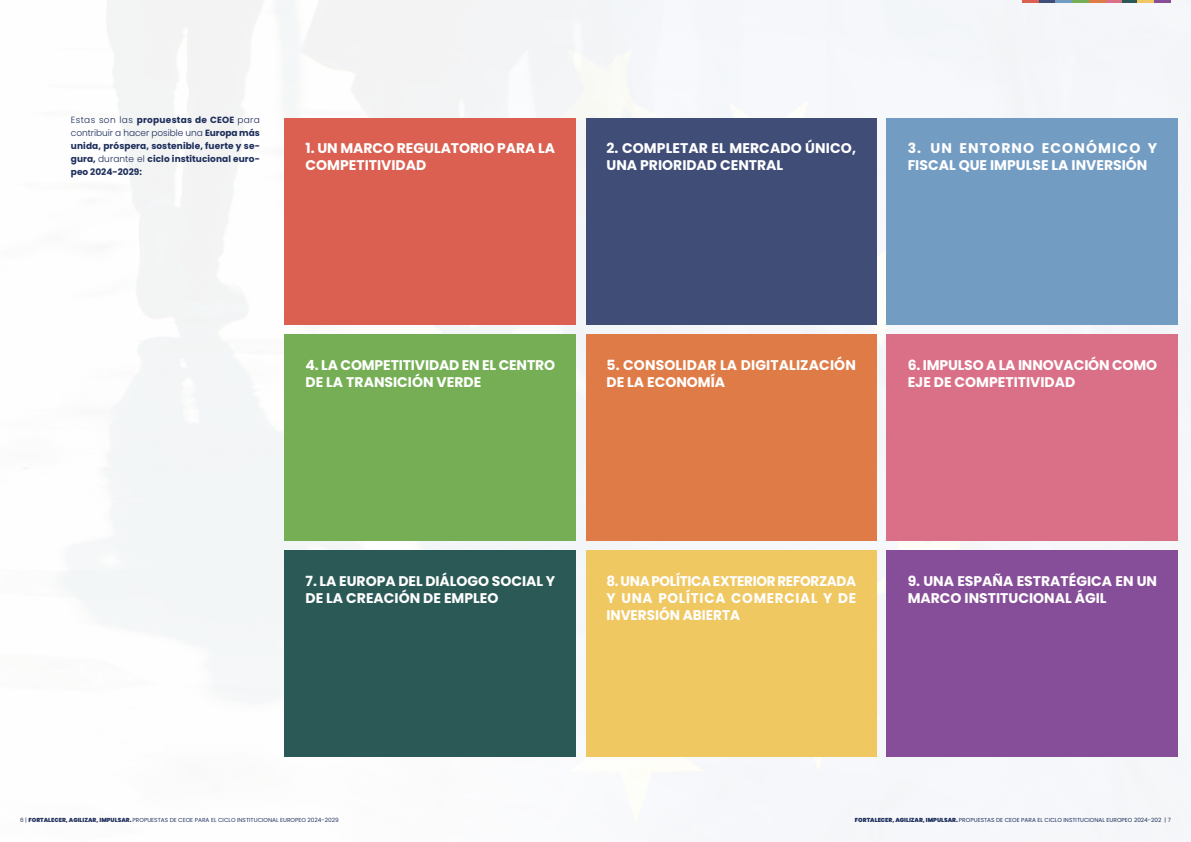
<style>
.page{position:relative;width:1191px;height:842px;background:#fff}
.page>*{position:absolute;margin:0;border:0;box-sizing:border-box;transform-origin:0 0}
.t1{font:700 14px/17px "Poppins";color:#fff}
.t2{font:700 9px/13px "Poppins";letter-spacing:.005em;color:#1c2d5a;text-align:justify}
.t3{font:5.8px "Poppins";color:#1c2d5a}
.s1{font-weight:300}
.s2{font-weight:900}
</style>
<div class="page">
<div style="left:24px;top:0;width:1167px;height:842px;background:#f6f7fa"></div>
<div style="left:285px;top:118px;width:291px;height:206px;background:#db6051"></div>
<div style="left:285px;top:335px;width:291px;height:206px;background:#75ae54"></div>
<div style="left:285px;top:551px;width:291px;height:206px;background:#2b5956"></div>
<div style="left:586px;top:118px;width:290px;height:206px;background:#3f4d77"></div>
<div style="left:586px;top:335px;width:290px;height:206px;background:#df7b46"></div>
<div style="left:586px;top:551px;width:290px;height:206px;background:#f0c862"></div>
<div style="left:886px;top:118px;width:292px;height:206px;background:#739cc3"></div>
<div style="left:886px;top:335px;width:292px;height:206px;background:#da7087"></div>
<div style="left:886px;top:551px;width:292px;height:206px;background:#864e98"></div>
<svg style="left:1022px;top:0;width:149px;height:2px"></svg>
<p class="t2" style="left:71px;top:113px;width:190px"><span class="s1">Estas son las</span> propuestas de CEOE <span class="s1">para contribuir a hacer posible una</span> Europa más unida, próspera, sostenible, fuerte y se&shy;gura, <span class="s1">durante el</span> ciclo institucional euro&shy;peo 2024-2029:</p>
<p class="t1" style="left:305px;top:139px;width:251px">1. UN MARCO REGULATORIO PARA LA<br>COMPETITIVIDAD</p>
<p class="t1" style="left:606px;top:139px;width:251px">2. COMPLETAR EL MERCADO ÚNICO,<br>UNA PRIORIDAD CENTRAL</p>
<p class="t1" style="left:907px;top:139px;width:251px">3. UN ENTORNO ECONÓMICO Y<br>FISCAL QUE IMPULSE LA INVERSIÓN</p>
<p class="t1" style="left:305px;top:356px;width:251px">4. LA COMPETITIVIDAD EN EL CENTRO<br>DE LA TRANSICIÓN VERDE</p>
<p class="t1" style="left:606px;top:356px;width:251px">5. CONSOLIDAR LA DIGITALIZACIÓN<br>DE LA ECONOMÍA</p>
<p class="t1" style="left:907px;top:356px;width:251px">6. IMPULSO A LA INNOVACIÓN COMO<br>EJE DE COMPETITIVIDAD</p>
<p class="t1" style="left:305px;top:572px;width:251px">7. LA EUROPA DEL DIÁLOGO SOCIAL Y<br>DE LA CREACIÓN DE EMPLEO</p>
<p class="t1" style="left:606px;top:572px;width:251px;text-align:justify">8. UNA POLÍTICA EXTERIOR REFORZADA Y UNA POLÍTICA COMERCIAL Y DE INVERSIÓN ABIERTA</p>
<p class="t1" style="left:907px;top:572px;width:251px">9. UNA ESPAÑA ESTRATÉGICA EN UN<br>MARCO INSTITUCIONAL ÁGIL</p>
<p class="t3" style="left:20px;top:817px;width:320px">6 | <span class="s2">FORTALECER, AGILIZAR, IMPULSAR.</span> PROPUESTAS DE CEOE PARA EL CICLO INSTITUCIONAL EUROPEO 2024-2029</p>
<p class="t3" style="left:855px;top:817px;width:317px"><span class="s2">FORTALECER, AGILIZAR, IMPULSAR.</span> PROPUESTAS DE CEOE PARA EL CICLO INSTITUCIONAL EUROPEO 2024-202 | 7</p>
</div>
